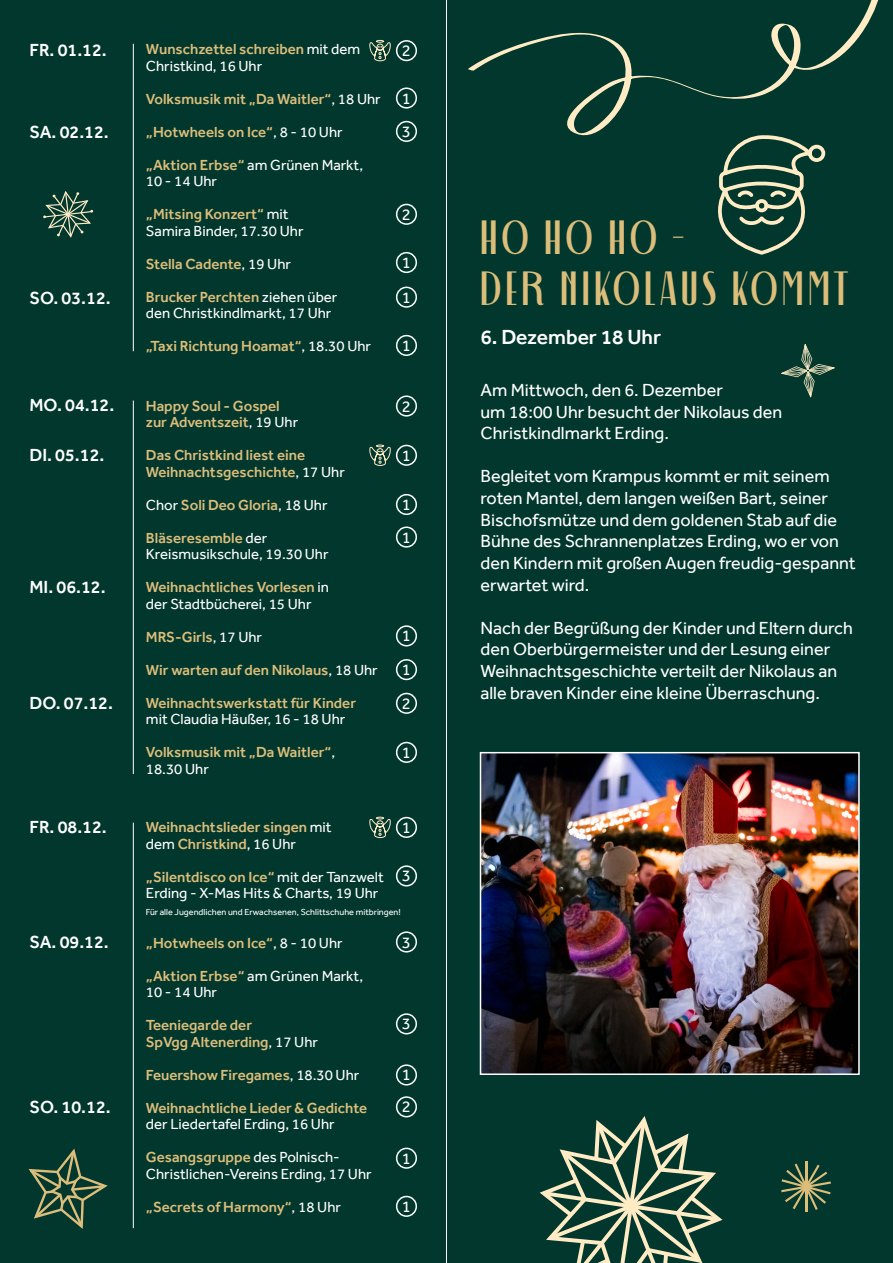
<style>
.page{position:relative;width:893px;height:1263px;background:#01372d}
.page>*{position:absolute;margin:0;border:0;box-sizing:border-box;transform-origin:0 0}
.t1{font:48px/51px "DECOHEADDISPLAY Regular";letter-spacing:.1em;color:#dcbd7a}
.t2{font:500 21px "Effra";color:#fff}
.t3{font:18px/21.6px "Effra";color:#fff}
.t4{font:500 18px "Effra";color:#fff}
.t5{font:16.5px/34.7px "Effra";color:#fff}
.t6{font:500 15px/16.5px "Effra";color:#dcbd7a}
.t7{font:15px/16.5px "Effra";color:#fff}
.t8{font:9px "Effra";color:#fff}
.s1{font-weight:500;color:#dcbd7a}
.s2{font-weight:400;color:#fff}
</style>
<div class="page">
<hr style="left:446px;top:0;width:1px;height:1263px;background:#fff">
<div style="left:396px;top:445px;width:21px;height:21px;border:2px solid #fff;border-radius:50%"></div>
<div style="left:396px;top:817px;width:21px;height:21px;border:2px solid #fff;border-radius:50%"></div>
<div style="left:396px;top:1013px;width:21px;height:21px;border:2px solid #fff;border-radius:50%"></div>
<div style="left:396px;top:1064px;width:21px;height:21px;border:2px solid #fff;border-radius:50%"></div>
<div style="left:396px;top:1148px;width:21px;height:21px;border:2px solid #fff;border-radius:50%"></div>
<div style="left:396px;top:1196px;width:21px;height:21px;border:2px solid #fff;border-radius:50%"></div>
<div style="left:396px;top:865px;width:21px;height:21px;border:2px solid #fff;border-radius:50%"></div>
<div style="left:396px;top:931px;width:21px;height:21px;border:2px solid #fff;border-radius:50%"></div>
<div style="left:396px;top:87px;width:21px;height:22px;border:2px solid #fff;border-radius:50%"></div>
<div style="left:396px;top:252px;width:21px;height:21px;border:2px solid #fff;border-radius:50%"></div>
<div style="left:396px;top:287px;width:21px;height:21px;border:2px solid #fff;border-radius:50%"></div>
<div style="left:396px;top:335px;width:21px;height:21px;border:2px solid #fff;border-radius:50%"></div>
<div style="left:396px;top:121px;width:21px;height:21px;border:2px solid #fff;border-radius:50%"></div>
<div style="left:396px;top:659px;width:21px;height:21px;border:2px solid #fff;border-radius:50%"></div>
<div style="left:396px;top:742px;width:21px;height:21px;border:2px solid #fff;border-radius:50%"></div>
<div style="left:396px;top:494px;width:21px;height:21px;border:2px solid #fff;border-radius:50%"></div>
<div style="left:396px;top:526px;width:21px;height:22px;border:2px solid #fff;border-radius:50%"></div>
<hr style="left:133px;top:401px;width:1px;height:373px;background:#fff">
<hr style="left:133px;top:44px;width:1px;height:307px;background:#fff">
<hr style="left:133px;top:823px;width:1px;height:405px;background:#fff">
<div style="left:396px;top:395px;width:21px;height:22px;border:2px solid #fff;border-radius:50%"></div>
<div style="left:396px;top:40px;width:21px;height:21px;border:2px solid #fff;border-radius:50%"></div>
<div style="left:396px;top:204px;width:21px;height:21px;border:2px solid #fff;border-radius:50%"></div>
<div style="left:396px;top:625px;width:21px;height:21px;border:2px solid #fff;border-radius:50%"></div>
<div style="left:396px;top:693px;width:21px;height:21px;border:2px solid #fff;border-radius:50%"></div>
<div style="left:396px;top:1096px;width:21px;height:21px;border:2px solid #fff;border-radius:50%"></div>
<svg style="left:29px;top:1148px;width:79px;height:81px"></svg>
<svg style="left:468px;top:0;width:411px;height:136px"></svg>
<img style="left:483px;top:755px;width:374px;height:317px">
<div style="left:480px;top:752px;width:380px;height:323px;border:2px solid #fff"></div>
<svg style="left:781px;top:344px;width:54px;height:53px"></svg>
<svg style="left:540px;top:1116px;width:182px;height:147px"></svg>
<svg style="left:699px;top:135px;width:128px;height:120px"></svg>
<hr style="left:805px;top:1162px;width:2px;height:50px;background:#dcbd7a">
<svg style="left:781px;top:1163px;width:50px;height:47px"></svg>
<svg style="left:369px;top:39px;width:22px;height:23px"></svg>
<svg style="left:369px;top:444px;width:22px;height:22px"></svg>
<svg style="left:369px;top:816px;width:22px;height:23px"></svg>
<svg style="left:43px;top:191px;width:50px;height:47px"></svg>
<p class="t4" style="left:29px;top:39px;width:79px">FR. 01.12.</p>
<p class="t4" style="left:29px;top:121px;width:81px">SA. 02.12.</p>
<p class="t4" style="left:29px;top:287px;width:83px">SO. 03.12.</p>
<p class="t7" style="left:146px;top:41px;width:216px"><span class="s1">Wunschzettel schreiben</span> mit dem<br>Christkind, 16 Uhr</p>
<p class="t6" style="left:146px;top:90px;width:236px">Volksmusik mit „Da Waitler“<span class="s2">, 18 Uhr</span></p>
<p class="t6" style="left:146px;top:123px;width:198px">„Hotwheels on Ice“<span class="s2">, 8 - 10 Uhr</span></p>
<p class="t7" style="left:146px;top:156px;width:219px"><span class="s1">„Aktion Erbse“</span> am Grünen Markt,<br>10 - 14 Uhr</p>
<p class="t7" style="left:146px;top:206px;width:159px"><span class="s1">„Mitsing Konzert“</span> mit<br>Samira Binder, 17.30 Uhr</p>
<p class="t6" style="left:146px;top:255px;width:147px">Stella Cadente<span class="s2">, 19 Uhr</span></p>
<p class="t7" style="left:146px;top:288px;width:193px"><span class="s1">Brucker Perchten</span> ziehen über den Christkindlmarkt, 17 Uhr</p>
<p class="t6" style="left:146px;top:338px;width:227px">„Taxi Richtung Hoamat“<span class="s2">, 18.30 Uhr</span></p>
<p class="t5" style="left:402px;top:33px;width:10px">2</p>
<p class="t5" style="left:402px;top:81px;width:10px">1</p>
<p class="t5" style="left:402px;top:114px;width:10px">3</p>
<p class="t5" style="left:402px;top:197px;width:10px">2</p>
<p class="t5" style="left:402px;top:245px;width:10px">1<br>1</p>
<p class="t5" style="left:402px;top:328px;width:10px">1</p>
<h1 class="t1" style="left:480px;top:213px;width:369px">HO HO HO -<br>DER NIKOLAUS KOMMT</h1>
<h2 class="t2" style="left:480px;top:324px;width:182px">6. Dezember 18 Uhr</h2>
<p class="t4" style="left:29px;top:395px;width:86px">MO. 04.12.</p>
<p class="t4" style="left:29px;top:444px;width:76px">DI. 05.12.</p>
<p class="t4" style="left:29px;top:576px;width:78px">MI. 06.12.</p>
<p class="t4" style="left:29px;top:692px;width:85px">DO. 07.12.</p>
<p class="t6" style="left:146px;top:397px;width:154px">Happy Soul - Gospel zur Adventszeit<span class="s2">, 19 Uhr</span></p>
<p class="t6" style="left:146px;top:447px;width:200px">Das Christkind liest eine<br>Weihnachtsgeschichte<span class="s2">, 17 Uhr</span></p>
<p class="t6" style="left:146px;top:496px;width:183px"><span class="s2">Chor</span> Soli Deo Gloria<span class="s2">, 18 Uhr</span></p>
<p class="t7" style="left:146px;top:529px;width:184px"><span class="s1">Bläseresemble</span> der<br>Kreismusikschule, 19.30 Uhr</p>
<p class="t7" style="left:146px;top:579px;width:185px"><span class="s1">Weihnachtliches Vorlesen</span> in der Stadtbücherei, 15 Uhr</p>
<p class="t6" style="left:146px;top:628px;width:118px">MRS-Girls<span class="s2">, 17 Uhr</span></p>
<p class="t6" style="left:146px;top:661px;width:233px">Wir warten auf den Nikolaus<span class="s2">, 18 Uhr</span></p>
<p class="t6" style="left:146px;top:694px;width:212px">Weihnachtswerkstatt für Kinder</p>
<p class="t7" style="left:146px;top:711px;width:201px">mit Claudia Häußer, 16 - 18 Uhr</p>
<p class="t6" style="left:146px;top:744px;width:191px">Volksmusik mit „Da Waitler“<span class="s2">,<br>18.30 Uhr</span></p>
<p class="t5" style="left:402px;top:388px;width:10px">2</p>
<p class="t5" style="left:402px;top:438px;width:10px">1</p>
<p class="t5" style="left:402px;top:488px;width:10px;line-height:32.5px">1<br>1</p>
<p class="t5" style="left:402px;top:618px;width:10px">1</p>
<p class="t5" style="left:402px;top:652px;width:10px">1</p>
<p class="t5" style="left:402px;top:686px;width:10px">2</p>
<p class="t5" style="left:402px;top:735px;width:10px">1</p>
<p class="t3" style="left:480px;top:379px;width:303px">Am Mittwoch, den 6. Dezember<br>um 18:00 Uhr besucht der Nikolaus den<br>Christkindlmarkt Erding.</p>
<p class="t3" style="left:480px;top:465px;width:377px">Begleitet vom Krampus kommt er mit seinem roten Mantel, dem langen weißen Bart, seiner Bischofsmütze und dem goldenen Stab auf die Bühne des Schrannenplatzes Erding, wo er von den Kindern mit großen Augen freudig-gespannt erwartet wird.</p>
<p class="t3" style="left:480px;top:617px;width:374px">Nach der Begrüßung der Kinder und Eltern durch den Oberbürgermeister und der Lesung einer Weihnachtsgeschichte verteilt der Nikolaus an alle braven Kinder eine kleine Überraschung.</p>
<p class="t4" style="left:29px;top:816px;width:79px">FR. 08.12.</p>
<p class="t4" style="left:29px;top:931px;width:81px">SA. 09.12.</p>
<p class="t4" style="left:29px;top:1097px;width:83px">SO. 10.12.</p>
<p class="t6" style="left:146px;top:819px;width:187px">Weihnachtslieder singen <span class="s2">mit dem</span> Christkind<span class="s2">, 16 Uhr</span></p>
<p class="t7" style="left:146px;top:868px;width:239px"><span class="s1">„Silentdisco on Ice“</span> mit der Tanzwelt<br>Erding - X-Mas Hits &amp; Charts, 19 Uhr</p>
<p class="t8" style="left:146px;top:906px;width:256px">Für alle Jugendlichen und Erwachsenen, Schlittschuhe mitbringen!</p>
<p class="t6" style="left:146px;top:934px;width:198px">„Hotwheels on Ice“<span class="s2">, 8 - 10 Uhr</span></p>
<p class="t7" style="left:146px;top:967px;width:219px"><span class="s1">„Aktion Erbse“</span> am Grünen Markt,<br>10 - 14 Uhr</p>
<p class="t6" style="left:146px;top:1017px;width:174px">Teeniegarde der<br>SpVgg Altenerding<span class="s2">, 17 Uhr</span></p>
<p class="t6" style="left:146px;top:1066px;width:215px">Feuershow Firegames<span class="s2">, 18.30 Uhr</span></p>
<p class="t6" style="left:146px;top:1099px;width:223px">Weihnachtliche Lieder &amp; Gedichte</p>
<p class="t7" style="left:146px;top:1116px;width:190px">der Liedertafel Erding, 16 Uhr</p>
<p class="t7" style="left:146px;top:1149px;width:227px"><span class="s1">Gesangsgruppe</span> des Polnisch-<br>Christlichen-Vereins Erding, 17 Uhr</p>
<p class="t6" style="left:146px;top:1198px;width:197px">„Secrets of Harmony“<span class="s2">, 18 Uhr</span></p>
<p class="t5" style="left:402px;top:810px;width:10px">1</p>
<p class="t5" style="left:402px;top:858px;width:10px">3</p>
<p class="t5" style="left:402px;top:924px;width:10px">3</p>
<p class="t5" style="left:402px;top:1006px;width:10px">3</p>
<p class="t5" style="left:402px;top:1057px;width:10px">1</p>
<p class="t5" style="left:402px;top:1089px;width:10px">2</p>
<p class="t5" style="left:402px;top:1141px;width:10px">1</p>
<p class="t5" style="left:402px;top:1189px;width:10px">1</p>
</div>
